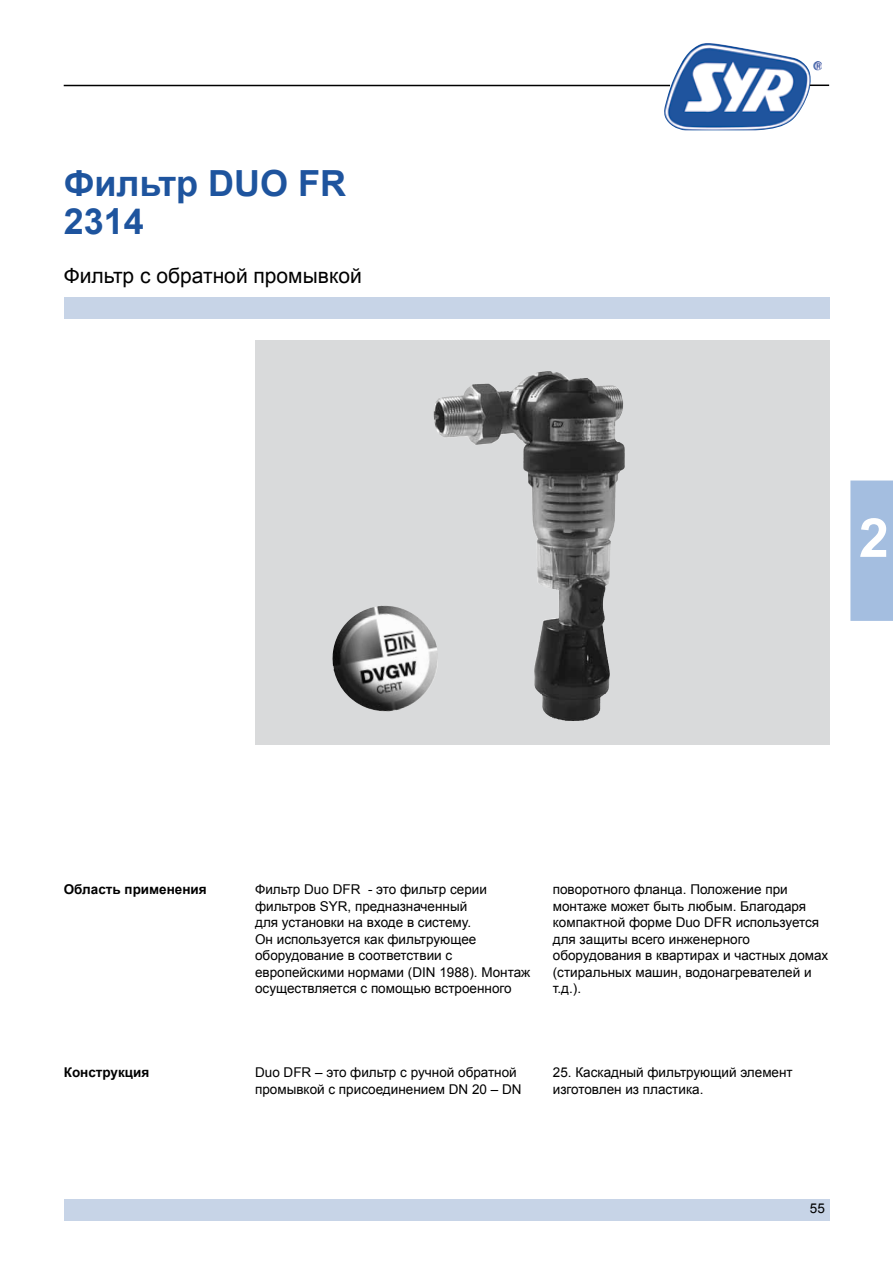
<style>
.page{position:relative;width:893px;height:1263px;background:#fff}
.page>*{position:absolute;margin:0;border:0;box-sizing:border-box;transform-origin:0 0}
.t1{font:700 54px "Arial";color:#fff}
.t2{font:700 36px/37.5px "Arial";color:#1e549e}
.t3{font:21px "Arial";color:#000}
.t4{font:13.5px/16.5px "Arial";color:#000}
.t5{font:700 13.5px "Arial";color:#000}
</style>
<div class="page">
<div style="left:64px;top:298px;width:765px;height:21px;background:#c7d4e7"></div>
<div style="left:64px;top:1199px;width:765px;height:21px;background:#c7d4e7"></div>
<img style="left:663px;top:43px;width:159px;height:87px">
<hr style="left:64px;top:85px;width:606px;height:1px;background:#000">
<svg style="left:810px;top:85px;width:19px;height:1px"></svg>
<svg style="left:255px;top:340px;width:574px;height:405px;background:#c4c5c6"></svg>
<img style="left:490px;top:371px;width:57px;height:21px">
<img style="left:339px;top:606px;width:46px;height:27px">
<div style="left:850px;top:480px;width:43px;height:141px;background:#a4bee0"></div>
<h2 class="t2" style="left:64px;top:166px;width:284px">Фильтр DUO FR<br>2314</h2>
<h3 class="t3" style="left:64px;top:262px;width:300px">Фильтр с обратной промывкой</h3>
<h1 class="t1" style="left:859px;top:502px;width:32px">2</h1>
<p class="t5" style="left:64px;top:881px;width:144px">Область применения</p>
<p class="t5" style="left:64px;top:1063px;width:87px">Конструкция</p>
<p class="t4" style="left:255px;top:881px;width:277px">Фильтр Duo DFR - это фильтр серии фильтров SYR, предназначенный<br>для установки на входе в систему.<br>Он используется как фильтрующее оборудование в соответствии с европейскими нормами (DIN 1988). Монтаж осуществляется с помощью встроенного</p>
<p class="t4" style="left:553px;top:881px;width:277px">поворотного фланца. Положение при монтаже может быть любым. Благодаря компактной форме Duo DFR используется для защиты всего инженерного оборудования в квартирах и частных домах (стиральных машин, водонагревателей и т.д.).</p>
<p class="t4" style="left:255px;top:1064px;width:268px">Duo DFR – это фильтр с ручной обратной промывкой с присоединением DN 20 – DN</p>
<p class="t4" style="left:553px;top:1064px;width:241px">25. Каскадный фильтрующий элемент изготовлен из пластика.</p>
<p class="t4" style="left:810px;top:1200px;width:17px">55</p>
</div>
